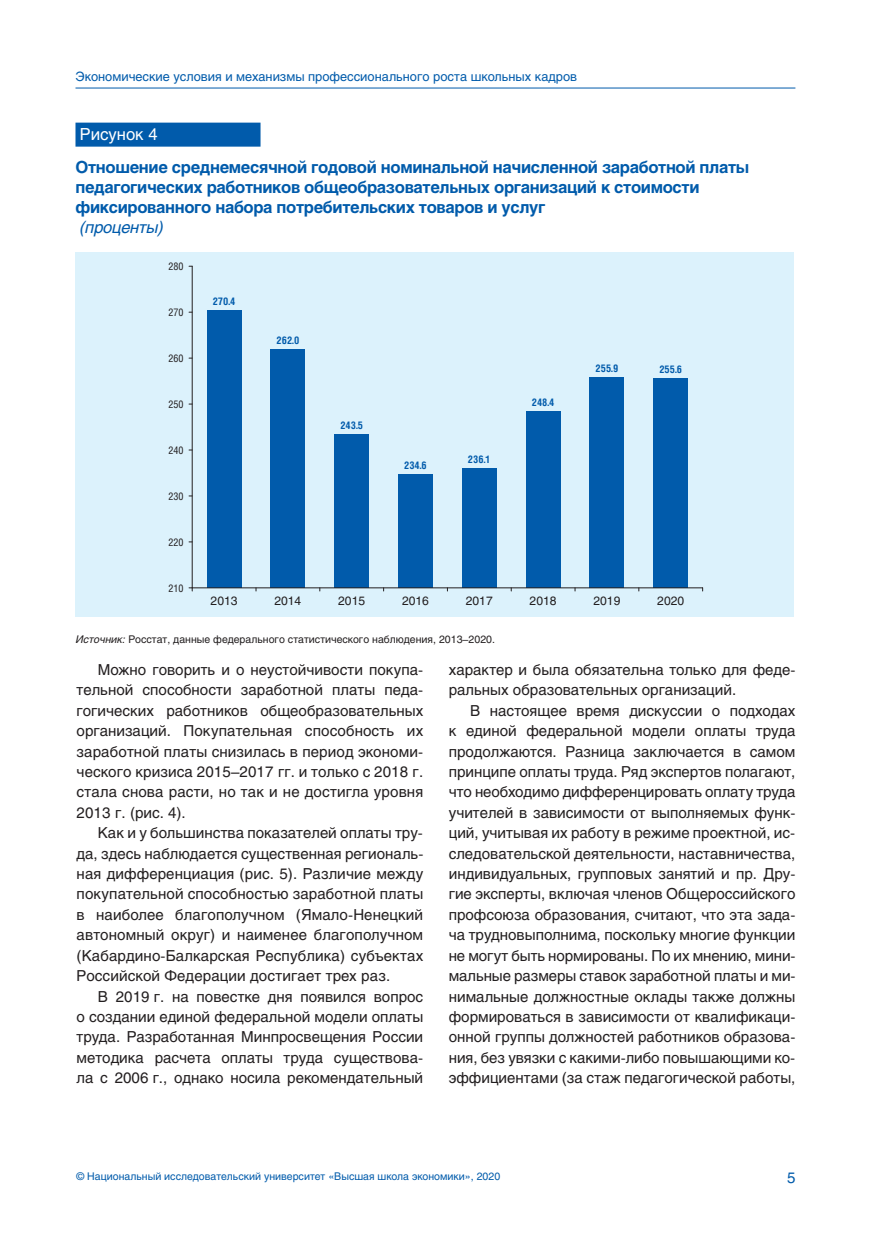
<style>
.page{position:relative;width:872px;height:1234px;background:#fff}
.page>*{position:absolute;margin:0;border:0;box-sizing:border-box;transform-origin:0 0}
.t1{font:700 16.5px/20.2px "Helios";letter-spacing:-.02em;color:#015bab}
.t2{font:italic 16.5px "Helios";letter-spacing:-.015em;color:#015bab}
.t3{font:16.5px "Helios";color:#fff}
.t4{font:15px/20.4px "Helios";color:#231f20;text-align:justify}
.t5{font:15px "Helios";color:#015bab}
.t6{font:12.75px "Helios";color:#015bab}
.t7{font:12px "Helios";color:#231f20}
.t8{font:10.5px "Helios";color:#231f20}
.t9{font:10.5px "Helios";color:#015bab}
.t10{font:700 10.5px "Helios Cond";color:#015bab}
.t11{font:10.5px "Helios Cond";color:#231f20}
.s1{font-style:italic}
</style>
<div class="page">
<hr style="left:75px;top:88px;width:720px;height:1px;background:#015bab">
<div style="left:75px;top:123px;width:185px;height:24px;background:#015bab"></div>
<div style="left:75px;top:253px;width:719px;height:364px;background:#dcf2fc"></div>
<div style="left:653px;top:378px;width:34px;height:209px;background:#015bab"></div>
<div style="left:590px;top:377px;width:34px;height:210px;background:#015bab"></div>
<div style="left:526px;top:411px;width:34px;height:176px;background:#015bab"></div>
<div style="left:462px;top:468px;width:34px;height:119px;background:#015bab"></div>
<div style="left:398px;top:474px;width:34px;height:113px;background:#015bab"></div>
<div style="left:335px;top:434px;width:34px;height:153px;background:#015bab"></div>
<div style="left:271px;top:349px;width:34px;height:238px;background:#015bab"></div>
<div style="left:207px;top:310px;width:34px;height:277px;background:#015bab"></div>
<hr style="left:192px;top:587px;width:510px;height:1px;background:#231f20">
<hr style="left:192px;top:266px;width:1px;height:321px;background:#231f20">
<p class="t6" style="left:75px;top:68px;width:503px">Экономические условия и механизмы профессионального роста школьных кадров</p>
<p class="t3" style="left:80px;top:123px;width:79px">Рисунок 4</p>
<p class="t1" style="left:75px;top:156px;width:675px">Отношение среднемесячной годовой номинальной начисленной заработной платы педагогических работников общеобразовательных организаций к стоимости фиксированного набора потребительских товаров и услуг</p>
<p class="t2" style="left:80px;top:217px;width:85px">(проценты)</p>
<p class="t11" style="left:169px;top:260px;width:17px">280</p>
<p class="t11" style="left:169px;top:305px;width:17px">270</p>
<p class="t11" style="left:169px;top:351px;width:17px">260</p>
<p class="t11" style="left:169px;top:397px;width:17px">250</p>
<p class="t11" style="left:169px;top:443px;width:17px">240</p>
<p class="t11" style="left:169px;top:489px;width:17px">230</p>
<p class="t11" style="left:169px;top:535px;width:17px">220</p>
<p class="t11" style="left:169px;top:582px;width:17px">210</p>
<p class="t10" style="left:213px;top:294px;width:24px">270.4</p>
<p class="t7" style="left:211px;top:593px;width:28px">2013</p>
<p class="t10" style="left:276px;top:332px;width:24px">262.0</p>
<p class="t10" style="left:340px;top:417px;width:24px">243.5</p>
<p class="t7" style="left:274px;top:593px;width:28px">2014</p>
<p class="t7" style="left:338px;top:593px;width:28px">2015</p>
<p class="t10" style="left:404px;top:458px;width:24px">234.6</p>
<p class="t10" style="left:468px;top:451px;width:24px">236.1</p>
<p class="t7" style="left:402px;top:593px;width:28px">2016</p>
<p class="t7" style="left:466px;top:593px;width:28px">2017</p>
<p class="t8" style="left:76px;top:632px;width:420px"><span class="s1">Источник:</span> Росстат, данные федерального статистического наблюдения, 2013–2020.</p>
<p class="t10" style="left:532px;top:395px;width:24px">248.4</p>
<p class="t7" style="left:529px;top:593px;width:28px">2018</p>
<p class="t10" style="left:595px;top:360px;width:24px">255.9</p>
<p class="t7" style="left:593px;top:593px;width:28px">2019</p>
<p class="t10" style="left:659px;top:362px;width:24px">255.6</p>
<p class="t7" style="left:657px;top:593px;width:28px">2020</p>
<p class="t4" style="left:77px;top:658px;width:348px;text-indent:21px">Можно говорить и о неустойчивости покупа&shy;тельной способности заработной платы педа&shy;гогических работников общеобразовательных организаций. Покупательная способность их заработной платы снизилась в период экономи&shy;ческого кризиса 2015–2017 гг. и только с 2018 г. стала снова расти, но так и не достигла уровня 2013 г. (рис. 4).</p>
<p class="t4" style="left:77px;top:822px;width:348px;text-indent:21px">Как и у большинства показателей оплаты тру&shy;да, здесь наблюдается существенная региональ&shy;ная дифференциация (рис. 5). Различие между покупательной способностью заработной платы в наиболее благополучном (Ямало-Ненецкий автономный округ) и наименее благополучном (Кабардино-Балкарская Республика) субъектах Российской Федерации достигает трех раз.</p>
<p class="t4" style="left:77px;top:985px;width:348px;text-indent:21px">В 2019 г. на повестке дня появился вопрос о создании единой федеральной модели оплаты труда. Разработанная Минпросвещения России методика расчета оплаты труда существова&shy;ла с 2006 г., однако носила рекомендательный</p>
<p class="t4" style="left:449px;top:658px;width:348px">характер и была обязательна только для феде&shy;ральных образовательных организаций.</p>
<p class="t4" style="left:449px;top:699px;width:348px;text-indent:21px">В настоящее время дискуссии о подходах к единой федеральной модели оплаты труда продолжаются. Разница заключается в самом принципе оплаты труда. Ряд экспертов полагают, что необходимо дифференцировать оплату труда учителей в зависимости от выполняемых функ&shy;ций, учитывая их работу в режиме проектной, ис&shy;следовательской деятельности, наставничества, индивидуальных, групповых занятий и пр. Дру&shy;гие эксперты, включая членов Общероссийского профсоюза образования, считают, что эта зада&shy;ча трудновыполнима, поскольку многие функции не могут быть нормированы. По их мнению, мини&shy;мальные размеры ставок заработной платы и ми&shy;нимальные должностные оклады также должны формироваться в зависимости от квалификаци&shy;онной группы должностей работников образова&shy;ния, без увязки с какими-либо повышающими ко&shy;эффициентами (за стаж педагогической работы,</p>
<p class="t9" style="left:77px;top:1168px;width:425px">© Национальный исследовательский университет «Высшая школа экономики», 2020</p>
<p class="t5" style="left:787px;top:1167px;width:10px">5</p>
</div>
